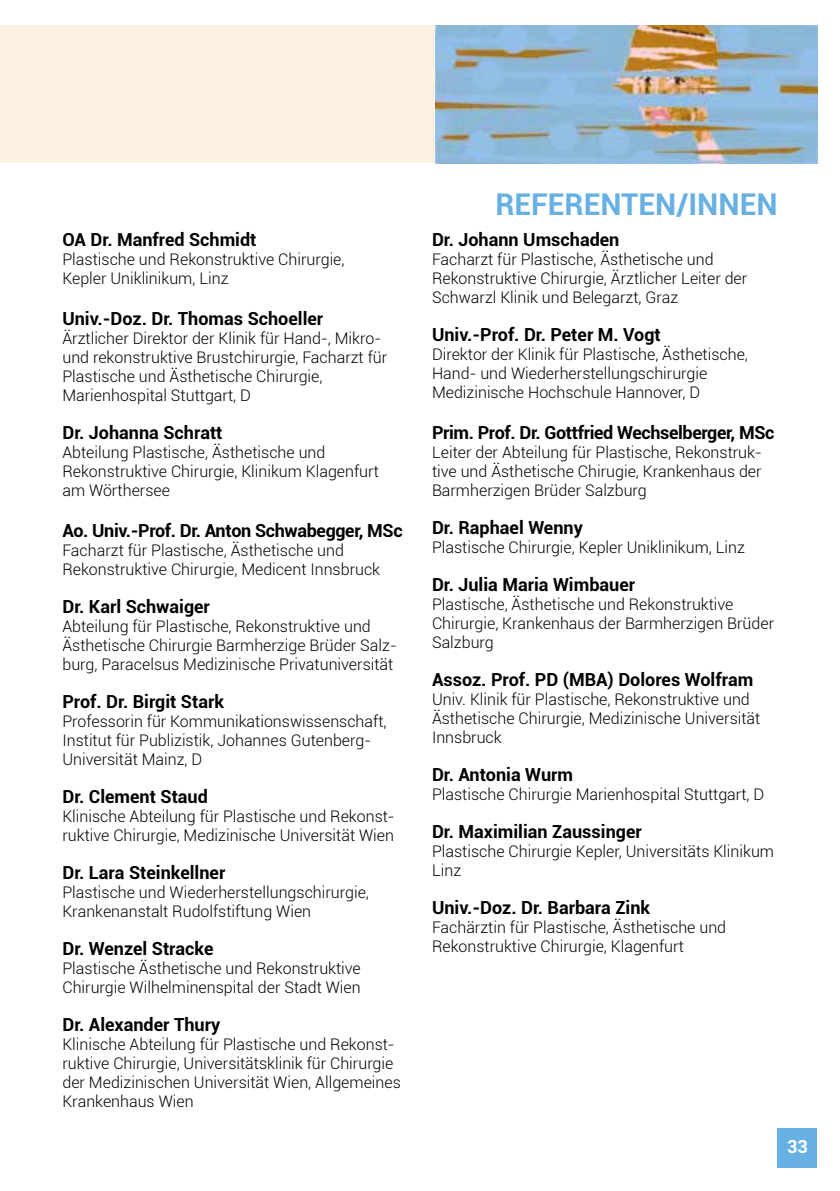
<style>
.page{position:relative;width:840px;height:1191px;background:#fff}
.page>*{position:absolute;margin:0;border:0;box-sizing:border-box;transform-origin:0 0}
.t1{font:700 30px "Roboto";color:#67b0e2}
.t2{font:700 18px "Roboto";color:#000}
.t3{font:700 18px "Roboto";letter-spacing:-.02em;color:#000}
.t4{font:700 18px "Roboto";color:#fff}
.t5{font:300 16px/19px "Roboto";color:#000}
</style>
<div class="page">
<div style="left:0;top:25px;width:816px;height:138px;background:#fef1e2"></div>
<img style="left:435px;top:25px;width:381px;height:138px">
<div style="left:777px;top:1128px;width:39px;height:40px;background:#67b0e2"></div>
<p class="t2" style="left:62px;top:227px;width:195px">OA Dr. Manfred Schmidt</p>
<p class="t5" style="left:62px;top:249px;width:283px">Plastische und Rekonstruktive Chirurgie,<br>Kepler Uniklinikum, Linz</p>
<p class="t2" style="left:62px;top:306px;width:262px">Univ.-Doz. Dr. Thomas Schoeller</p>
<p class="t5" style="left:62px;top:328px;width:326px">Ärztlicher Direktor der Klinik für Hand-, Mikro&shy;und rekonstruktive Brustchirurgie, Facharzt für Plastische und Ästhetische Chirurgie, Marienhospital Stuttgart, D</p>
<p class="t2" style="left:62px;top:420px;width:161px">Dr. Johanna Schratt</p>
<p class="t5" style="left:62px;top:442px;width:318px">Abteilung Plastische, Ästhetische und<br>Rekonstruktive Chirurgie, Klinikum Klagenfurt am Wörthersee</p>
<p class="t3" style="left:62px;top:518px;width:341px">Ao. Univ.-Prof. Dr. Anton Schwabegger, MSc</p>
<p class="t5" style="left:62px;top:540px;width:319px">Facharzt für Plastische, Ästhetische und<br>Rekonstruktive Chirurgie, Medicent Innsbruck</p>
<p class="t2" style="left:62px;top:594px;width:149px">Dr. Karl Schwaiger</p>
<p class="t5" style="left:62px;top:616px;width:335px">Abteilung für Plastische, Rekonstruktive und<br>Ästhetische Chirurgie Barmherzige Brüder Salz&shy;burg, Paracelsus Medizinische Privatuniversität</p>
<p class="t2" style="left:62px;top:689px;width:163px">Prof. Dr. Birgit Stark</p>
<p class="t5" style="left:62px;top:711px;width:325px">Professorin für Kommunikationswissenschaft,<br>Institut für Publizistik, Johannes Gutenberg-<br>Universität Mainz, D</p>
<p class="t2" style="left:62px;top:784px;width:147px">Dr. Clement Staud</p>
<p class="t5" style="left:62px;top:806px;width:333px">Klinische Abteilung für Plastische und Rekonst&shy;ruktive Chirurgie, Medizinische Universität Wien</p>
<p class="t2" style="left:62px;top:860px;width:164px">Dr. Lara Steinkellner</p>
<p class="t5" style="left:62px;top:882px;width:308px">Plastische und Wiederherstellungschirurgie,<br>Krankenanstalt Rudolfstiftung Wien</p>
<p class="t2" style="left:62px;top:936px;width:152px">Dr. Wenzel Stracke</p>
<p class="t5" style="left:62px;top:958px;width:300px">Plastische Ästhetische und Rekonstruktive<br>Chirurgie Wilhelminenspital der Stadt Wien</p>
<p class="t2" style="left:62px;top:1012px;width:159px">Dr. Alexander Thury</p>
<p class="t5" style="left:62px;top:1034px;width:340px">Klinische Abteilung für Plastische und Rekonst&shy;ruktive Chirurgie, Universitätsklinik für Chirurgie der Medizinischen Universität Wien, Allgemeines Krankenhaus Wien</p>
<h1 class="t1" style="left:495px;top:183px;width:283px">REFERENTEN/INNEN</h1>
<p class="t2" style="left:432px;top:227px;width:189px">Dr. Johann Umschaden</p>
<p class="t5" style="left:432px;top:249px;width:316px">Facharzt für Plastische, Ästhetische und<br>Rekonstruktive Chirurgie, Ärztlicher Leiter der<br>Schwarzl Klinik und Belegarzt, Graz</p>
<p class="t2" style="left:432px;top:322px;width:230px">Univ.-Prof. Dr. Peter M. Vogt</p>
<p class="t5" style="left:432px;top:344px;width:317px">Direktor der Klinik für Plastische, Ästhetische,<br>Hand- und Wiederherstellungschirurgie<br>Medizinische Hochschule Hannover, D</p>
<p class="t3" style="left:432px;top:420px;width:344px">Prim. Prof. Dr. Gottfried Wechselberger, MSc</p>
<p class="t5" style="left:432px;top:442px;width:331px;text-align:justify">Leiter der Abteilung für Plastische, Rekonstruk&shy;tive und Ästhetische Chirugie, Krankenhaus der Barmherzigen Brüder Salzburg</p>
<p class="t2" style="left:432px;top:515px;width:152px">Dr. Raphael Wenny</p>
<p class="t5" style="left:432px;top:537px;width:314px">Plastische Chirurgie, Kepler Uniklinikum, Linz</p>
<p class="t2" style="left:432px;top:572px;width:204px">Dr. Julia Maria Wimbauer</p>
<p class="t5" style="left:432px;top:594px;width:343px">Plastische, Ästhetische und Rekonstruktive<br>Chirurgie, Krankenhaus der Barmherzigen Brüder<br>Salzburg</p>
<p class="t2" style="left:432px;top:667px;width:322px">Assoz. Prof. PD (MBA) Dolores Wolfram</p>
<p class="t5" style="left:432px;top:689px;width:330px">Univ. Klinik für Plastische, Rekonstruktive und<br>Ästhetische Chirurgie, Medizinische Universität<br>Innsbruck</p>
<p class="t2" style="left:432px;top:762px;width:142px">Dr. Antonia Wurm</p>
<p class="t5" style="left:432px;top:784px;width:333px">Plastische Chirurgie Marienhospital Stuttgart, D</p>
<p class="t2" style="left:432px;top:819px;width:211px">Dr. Maximilian Zaussinger</p>
<p class="t5" style="left:432px;top:841px;width:343px">Plastische Chirurgie Kepler, Universitäts Klinikum<br>Linz</p>
<p class="t2" style="left:432px;top:895px;width:220px">Univ.-Doz. Dr. Barbara Zink</p>
<p class="t5" style="left:432px;top:917px;width:295px">Fachärztin für Plastische, Ästhetische und<br>Rekonstruktive Chirurgie, Klagenfurt</p>
<p class="t4" style="left:786px;top:1134px;width:22px">33</p>
</div>
